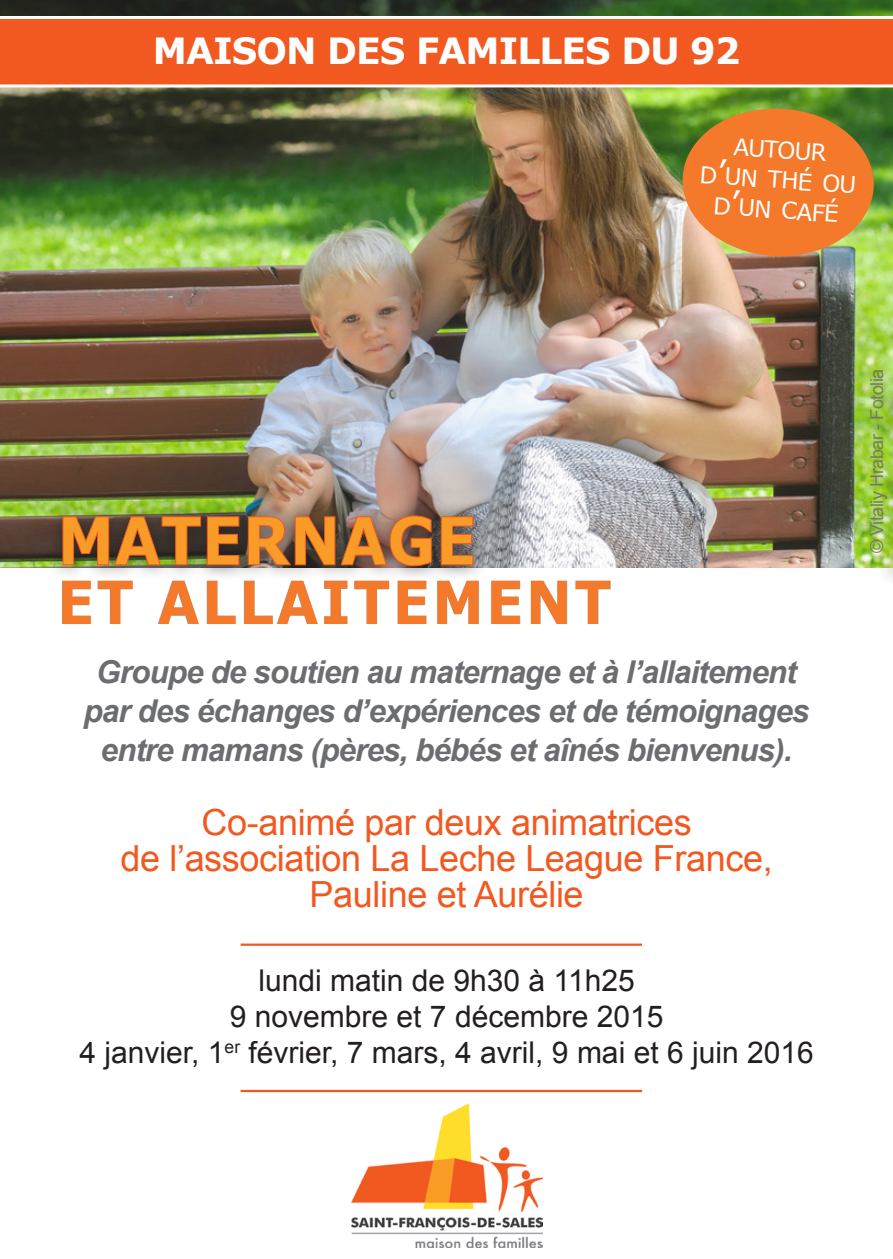
<style>
.page{position:relative;width:893px;height:1259px;background:#fff}
.page>*{position:absolute;margin:0;border:0;box-sizing:border-box;transform-origin:0 0}
.t1{font:700 66px "Verdana";color:#f89c27;scale:.91 1}
.t2{font:700 59.4px "Verdana";letter-spacing:.05em;color:#f4792a;scale:.91 1}
.t3{font:36px "Arial";letter-spacing:-.01em;color:#f15921}
.t4{font:700 36px "Verdana";letter-spacing:-.025em;color:#fff}
.t5{font:italic 700 31.5px "Arial";letter-spacing:-.03em;color:#6c6d70}
.t6{font:30px "Arial";color:#231f20}
.t7{font:23.1px "Verdana";color:#fff}
.t8{font:18px "Arial";letter-spacing:-.025em;color:#6c6d70}
.s1{font-size:33px}
</style>
<div class="page">
<img style="left:0;top:0;width:893px;height:568px">
<div style="left:47px;top:500px;width:442px;height:82px;background:#231f20;opacity:.75"></div>
<img style="left:61px;top:515px;width:179px;height:51px">
<svg style="left:247px;top:514px;width:186px;height:53px;background:#6f5043"></svg>
<svg style="left:440px;top:515px;width:34px;height:51px;background:#715a53"></svg>
<img style="left:351px;top:1103px;width:191px;height:144px">
<div style="left:62px;top:581px;width:548px;height:43px;background:#231f20;opacity:.5"></div>
<div style="left:875px;top:375px;width:18px;height:214px;background:#231f20;opacity:.75"></div>
<hr style="left:241px;top:943px;width:401px;height:3px;background:#f15921">
<hr style="left:241px;top:1090px;width:401px;height:2px;background:#f15921">
<svg style="left:680px;top:106px;width:196px;height:153px;background:#d78337"></svg>
<svg style="left:0;top:16px;width:893px;height:71px;background:#f26532"></svg>
<p class="t4" style="left:153px;top:25px;width:589px">MAISON DES FAMILLES DU 92</p>
<p class="t7" style="left:735px;top:131px;width:95px;rotate:4deg">autour</p>
<p class="t7" style="left:701px;top:158px;width:159px;rotate:4deg">d<span class="s1">’</span>un thé ou</p>
<p class="t7" style="left:714px;top:189px;width:127px;rotate:4deg">d<span class="s1">’</span>un café</p>
<p class="t1" style="left:57px;top:494px;width:462px">MATERNAGE</p>
<p class="t2" style="left:57px;top:560px;width:610px">ET ALLAITEMENT</p>
<p class="t5" style="left:96px;top:651px;width:702px">Groupe de soutien au maternage et à l’allaitement</p>
<p class="t5" style="left:84px;top:690px;width:727px">par des échanges d’expériences et de témoignages</p>
<p class="t5" style="left:101px;top:729px;width:693px">entre mamans (pères, bébés et aînés bienvenus).</p>
<p class="t3" style="left:202px;top:798px;width:492px">Co-animé par deux animatrices</p>
<p class="t3" style="left:120px;top:834px;width:654px">de l’association La Leche League France,</p>
<p class="t3" style="left:310px;top:870px;width:276px">Pauline et Aurélie</p>
<p class="t6" style="left:258px;top:960px;width:378px">lundi matin de 9h30 à 11h25</p>
<p class="t6" style="left:230px;top:996px;width:435px">9 novembre et 7 décembre 2015</p>
<p class="t6" style="left:80px;top:1032px;width:736px">4 janvier, 1<sup>er</sup> février, 7 mars, 4 avril, 9 mai et 6 juin 2016</p>
<p class="t8" style="left:865px;top:553px;width:186px;rotate:-90deg">© Vitaliy Hrabar - Fotolia</p>
</div>
